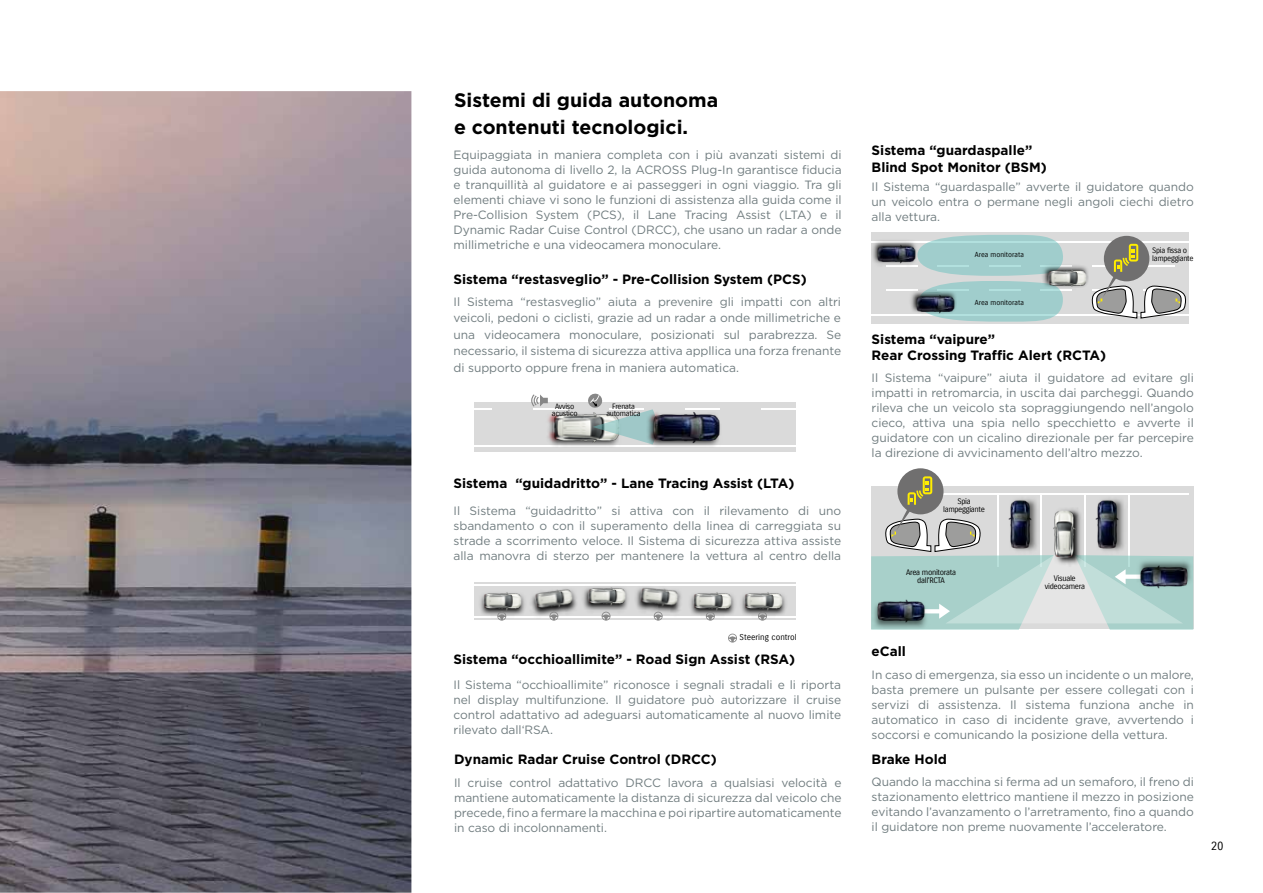
<style>
.page{position:relative;width:1263px;height:893px;background:#fff}
.page>*{position:absolute;margin:0;border:0;box-sizing:border-box;transform-origin:0 0}
.t1{font:700 19.5px/27px "Gotham HTF";color:#000}
.t2{font:700 13.5px/16.2px "Gotham HTF";color:#000}
.t3{font:12px/15px "Gotham HTF";letter-spacing:-.005em;color:#707c7f;text-align:justify}
.t4{font:12px "Suzuki PRO Regular";color:#000}
.t5{font:8.25px "Suzuki PRO Regular";color:#000}
.t6{font:7.8px/8.1px "Suzuki PRO Regular";letter-spacing:-.04em;color:#000;text-align:center}
.t7{font:7.65px/8.1px "Suzuki PRO Regular";letter-spacing:-.04em;color:#000}
.t8{font:7.5px/7.5px "Suzuki PRO Regular";letter-spacing:-.03em;color:#000;text-align:center}
.t9{font:7.05px "Suzuki PRO Regular";color:#000}
</style>
<div class="page">
<div style="left:474px;top:403px;width:322px;height:49px;background:#dadada"></div>
<hr style="left:474px;top:446px;width:322px;height:1px;background:#fff">
<svg style="left:474px;top:408px;width:17px;height:1px"></svg>
<hr style="left:761px;top:408px;width:35px;height:1px;background:#fff">
<img style="left:497px;top:393px;width:100px;height:54px">
<img style="left:726px;top:402px;width:42px;height:44px">
<img style="left:711px;top:402px;width:15px;height:45px">
<img style="left:597px;top:394px;width:114px;height:53px">
<div style="left:897px;top:468px;width:46px;height:46px;background:#706f6f;border-radius:50%"></div>
<svg style="left:871px;top:476px;width:322px;height:153px"></svg>
<div style="left:872px;top:232px;width:317px;height:92px;background:#dadada"></div>
<hr style="left:872px;top:242px;width:317px;height:1px;background:#fff">
<hr style="left:872px;top:314px;width:317px;height:1px;background:#fff">
<img style="left:993px;top:235px;width:144px;height:87px">
<img style="left:1046px;top:263px;width:44px;height:31px">
<img style="left:872px;top:242px;width:133px;height:80px">
<img style="left:914px;top:313px;width:44px;height:6px">
<img style="left:872px;top:235px;width:93px;height:78px">
<img style="left:874px;top:238px;width:45px;height:31px">
<div style="left:1104px;top:236px;width:45px;height:45px;background:#706f6f;border-radius:50%"></div>
<svg style="left:1091px;top:244px;width:95px;height:74px"></svg>
<img style="left:0;top:91px;width:411px;height:802px">
<img style="left:784px;top:586px;width:1px;height:30px">
<img style="left:678px;top:582px;width:106px;height:38px">
<img style="left:691px;top:586px;width:43px;height:31px">
<img style="left:474px;top:582px;width:60px;height:38px">
<img style="left:481px;top:586px;width:44px;height:31px">
<img style="left:534px;top:582px;width:144px;height:38px">
<img style="left:585px;top:582px;width:44px;height:30px">
<svg style="left:758px;top:612px;width:9px;height:9px"></svg>
<svg style="left:706px;top:612px;width:9px;height:9px"></svg>
<svg style="left:654px;top:612px;width:9px;height:9px"></svg>
<svg style="left:602px;top:612px;width:8px;height:9px"></svg>
<svg style="left:549px;top:612px;width:9px;height:9px"></svg>
<svg style="left:497px;top:612px;width:9px;height:9px"></svg>
<svg style="left:728px;top:634px;width:9px;height:9px"></svg>
<h1 class="t1" style="left:454px;top:86px;width:266px">Sistemi di guida autonoma e contenuti tecnologici.</h1>
<p class="t3" style="left:454px;top:147px;width:390px">Equipaggiata in maniera completa con i più avanzati sistemi di guida autonoma di livello 2, la ACROSS Plug-In garantisce fiducia e tranquillità al guidatore e ai passeggeri in ogni viaggio. Tra gli elementi chiave vi sono le funzioni di assistenza alla guida come il Pre-Collision System (PCS), il Lane Tracing Assist (LTA) e il Dynamic Radar Cuise Control (DRCC), che usano un radar a onde millimetriche e una videocamera monoculare.</p>
<p class="t2" style="left:454px;top:271px;width:355px">Sistema “restasveglio” - Pre-Collision System (PCS)</p>
<p class="t3" style="left:454px;top:293px;width:389px;line-height:16.5px">Il Sistema “restasveglio” aiuta a prevenire gli impatti con altri veicoli, pedoni o ciclisti, grazie ad un radar a onde millimetriche e una videocamera monoculare, posizionati sul parabrezza. Se necessario, il sistema di sicurezza attiva appllica una forza frenante di supporto oppure frena in maniera automatica.</p>
<p class="t8" style="left:552px;top:403px;width:27px">Avviso acustico</p>
<p class="t8" style="left:606px;top:403px;width:36px">Frenata automatica</p>
<p class="t2" style="left:454px;top:475px;width:342px">Sistema “guidadritto” - Lane Tracing Assist (LTA)</p>
<p class="t3" style="left:454px;top:503px;width:389px">Il Sistema “guidadritto” si attiva con il rilevamento di uno sbandamento o con il superamento della linea di carreggiata su strade a scorrimento veloce. Il Sistema di sicurezza attiva assiste alla manovra di sterzo per mantenere la vettura al centro della</p>
<p class="t5" style="left:739px;top:632px;width:59px">Steering control</p>
<p class="t2" style="left:454px;top:651px;width:343px">Sistema “occhioallimite” - Road Sign Assist (RSA)</p>
<p class="t3" style="left:454px;top:677px;width:389px">Il Sistema “occhioallimite” riconosce i segnali stradali e li riporta nel display multifunzione. Il guidatore può autorizzare il cruise control adattativo ad adeguarsi automaticamente al nuovo limite rilevato dall‘RSA.</p>
<p class="t2" style="left:454px;top:751px;width:264px">Dynamic Radar Cruise Control (DRCC)</p>
<p class="t3" style="left:454px;top:775px;width:389px">Il cruise control adattativo DRCC lavora a qualsiasi velocità e mantiene automaticamente la distanza di sicurezza dal veicolo che precede, fino a fermare la macchina e poi ripartire automaticamente in caso di incolonnamenti.</p>
<p class="t2" style="left:872px;top:142px;width:177px">Sistema “guardaspalle”<br>Blind Spot Monitor (BSM)</p>
<p class="t3" style="left:872px;top:179px;width:324px">Il Sistema “guardaspalle” avverte il guidatore quando un veicolo entra o permane negli angoli ciechi dietro alla vettura.</p>
<p class="t9" style="left:975px;top:250px;width:50px">Area monitorata</p>
<p class="t9" style="left:975px;top:299px;width:50px">Area monitorata</p>
<p class="t7" style="left:1152px;top:246px;width:43px">Spia fissa o lampeggiante</p>
<p class="t2" style="left:872px;top:331px;width:236px">Sistema “vaipure”<br>Rear Crossing Traffic Alert (RCTA)</p>
<p class="t3" style="left:872px;top:370px;width:324px">Il Sistema “vaipure” aiuta il guidatore ad evitare gli impatti in retromarcia, in uscita dai parcheggi. Quando rileva che un veicolo sta sopraggiungendo nell’angolo cieco, attiva una spia nello specchietto e avverte il guidatore con un cicalino direzionale per far percepire la direzione di avvicinamento dell’altro mezzo.</p>
<p class="t6" style="left:943px;top:497px;width:43px">Spia lampeggiante</p>
<p class="t6" style="left:906px;top:568px;width:51px">Area monitorata dall'RCTA</p>
<p class="t6" style="left:1045px;top:574px;width:42px">Visuale videocamera</p>
<p class="t2" style="left:872px;top:643px;width:36px">eCall</p>
<p class="t3" style="left:872px;top:667px;width:324px">In caso di emergenza, sia esso un incidente o un malore, basta premere un pulsante per essere collegati con i servizi di assistenza. Il sistema funziona anche in automatico in caso di incidente grave, avvertendo i soccorsi e comunicando la posizione della vettura.</p>
<p class="t3" style="left:872px;top:774px;width:324px">Quando la macchina si ferma ad un semaforo, il freno di stazionamento elettrico mantiene il mezzo in posizione evitando l’avanzamento o l’arretramento, fino a quando il guidatore non preme nuovamente l’acceleratore.</p>
<p class="t2" style="left:872px;top:751px;width:77px">Brake Hold</p>
<p class="t4" style="left:1211px;top:839px;width:14px">20</p>
</div>
